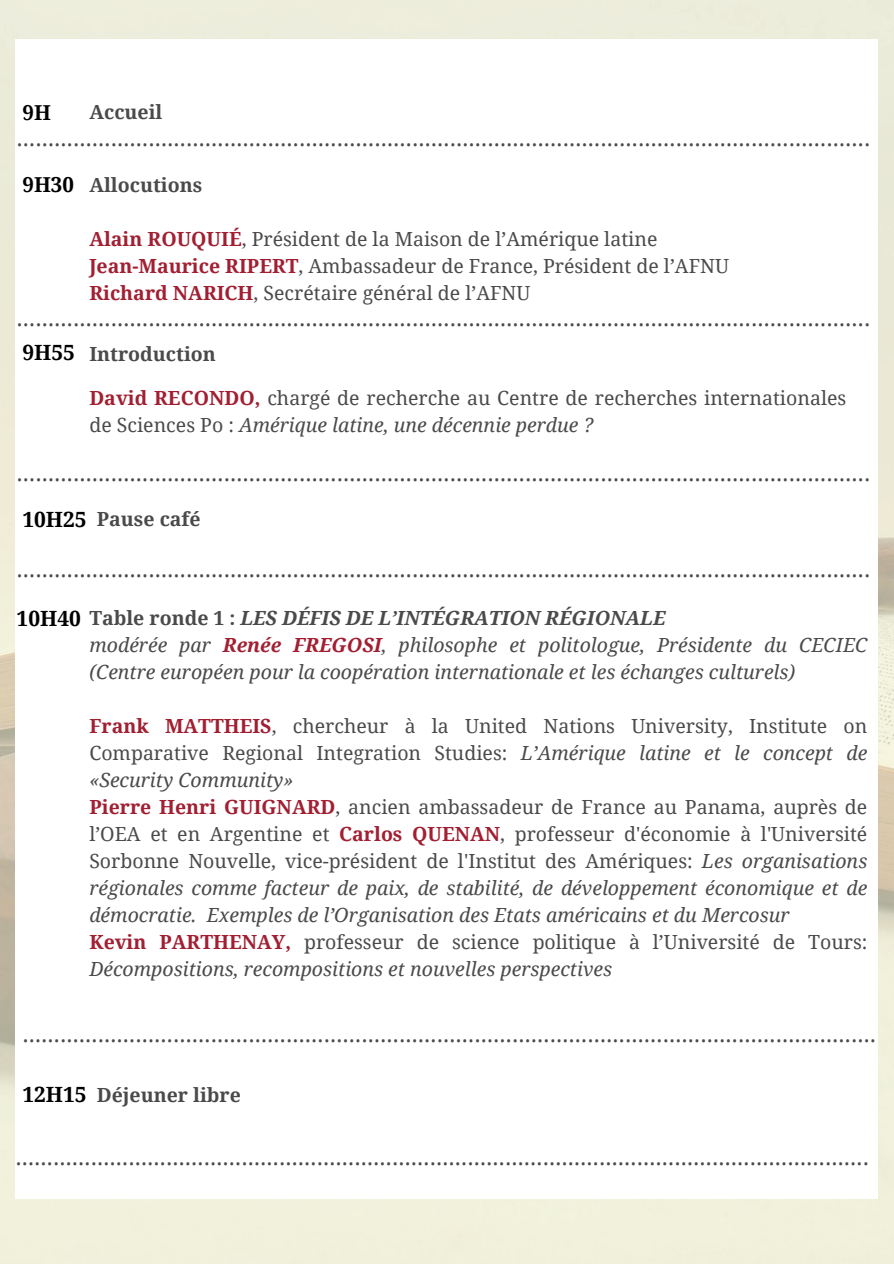
<style>
.page{position:relative;width:894px;height:1264px;background:#fff}
.page>*{position:absolute;margin:0;border:0;box-sizing:border-box;transform-origin:0 0}
.t1{font:24px "Open Sans";color:#4a4a4a}
.t2{font:700 21px "Noto Serif";color:#000}
.t3{font:700 20.55px "Noto Serif";color:#000}
.t4{font:19.5px/27px "Noto Serif";color:#4a4a4a}
.t5{font:italic 19.5px/27px "Noto Serif";color:#4a4a4a}
.t6{font:700 19.5px "Noto Serif";color:#4a4a4a}
.t7{font:italic 700 19.5px "Noto Serif";color:#4a4a4a}
.s1{font-weight:700;color:#a21f32}
.s2{font-style:italic}
.s3{font-size:21px;color:#000}
.s4{font-style:normal;font-size:21px;color:#000}
.s5{font-style:normal}
</style>
<div class="page">
<p class="t3" style="left:22px;top:98px;width:30px">9H</p>
<p class="t6" style="left:89px;top:98px;width:75px">Accueil</p>
<p class="t1" style="left:17px;top:121px;width:855px">……………………………………………………………………………………………………………………….</p>
<p class="t3" style="left:22px;top:170px;width:53px">9H30</p>
<p class="t6" style="left:89px;top:171px;width:114px">Allocutions</p>
<p class="t4" style="left:89px;top:225px;width:641px"><span class="s1">Alain ROUQUIÉ</span>, Président de la Maison de l’Amérique latine<br><span class="s1">Jean-Maurice RIPERT</span>, Ambassadeur de France, Président de l’AFNU<br><span class="s1">Richard NARICH</span>, Secrétaire général de l’AFNU</p>
<p class="t1" style="left:17px;top:300px;width:855px">……………………………………………………………………………………………………………………….</p>
<p class="t2" style="left:22px;top:337px;width:54px">9H55</p>
<p class="t6" style="left:89px;top:340px;width:128px">Introduction</p>
<p class="t4" style="left:89px;top:384px;width:758px"><span class="s1">David RECONDO,</span> chargé de recherche au Centre de recherches internationales de Sciences Po : <span class="s2">Amérique latine, une décennie perdue ?</span></p>
<p class="t1" style="left:17px;top:455px;width:855px">……………………………………………………………………………………………………………………….</p>
<p class="t6" style="left:22px;top:505px;width:180px"><span class="s3">10H25</span> Pause café</p>
<p class="t1" style="left:17px;top:551px;width:855px">……………………………………………………………………………………………………………………….</p>
<p class="t7" style="left:17px;top:604px;width:650px"><span class="s4">10H40</span> <span class="s5">Table ronde 1 :</span> LES DÉFIS DE L’INTÉGRATION RÉGIONALE</p>
<p class="t5" style="left:89px;top:631px;width:779px">modérée par <span class="s1">Renée FREGOSI</span>, philosophe et politologue, Présidente du CECIEC (Centre européen pour la coopération internationale et les échanges culturels)</p>
<p class="t4" style="left:89px;top:712px;width:779px"><span class="s1">Frank MATTHEIS</span>, chercheur à la United Nations University, Institute on Comparative Regional Integration Studies: <span class="s2">L’Amérique latine et le concept de «Security Community»<br></span><span class="s1">Pierre Henri GUIGNARD</span>, ancien ambassadeur de France au Panama, auprès de l’OEA et en Argentine et <span class="s1">Carlos QUENAN</span>, professeur d'économie à l'Université Sorbonne Nouvelle, vice-président de l'Institut des Amériques: <span class="s2">Les organisations régionales comme facteur de paix, de stabilité, de développement économique et de démocratie. Exemples de l’Organisation des Etats américains et du Mercosur<br></span><span class="s1">Kevin PARTHENAY,</span> professeur de science politique à l’Université de Tours:<br><span class="s2">Décompositions, recompositions et nouvelles perspectives</span></p>
<p class="t1" style="left:22px;top:1016px;width:855px">……………………………………………………………………………………………………………………….</p>
<p class="t2" style="left:22px;top:1079px;width:66px">12H15</p>
<p class="t6" style="left:97px;top:1081px;width:146px">Déjeuner libre</p>
<p class="t1" style="left:15px;top:1139px;width:855px">……………………………………………………………………………………………………………………….</p>
</div>
